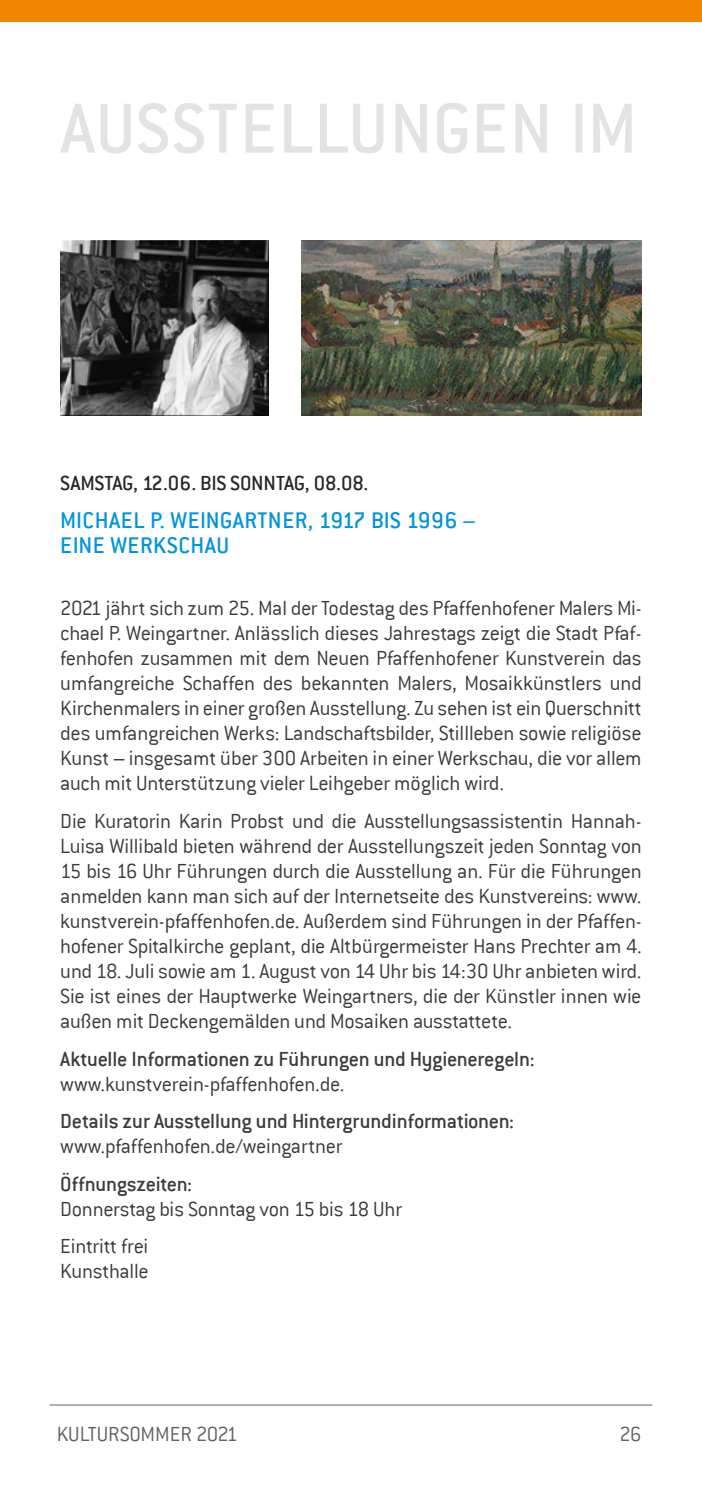
<style>
.page{position:relative;width:702px;height:1489px;background:#fff}
.page>*{position:absolute;margin:0;border:0;box-sizing:border-box;transform-origin:0 0}
.Headline_blau{font:500 77.5px "Conduit ITC";letter-spacing:.01em;color:#e3e3e3}
.Veranstaltungstitel{font:500 25px "Conduit ITC";letter-spacing:.02em;color:#0095db}
.Fließtext_regular{font:300 22.5px/25px "Conduit ITC";letter-spacing:-.015em;color:#3c3c3b;text-align:justify}
.Fließtext_regular-2{font:500 22.5px "Conduit ITC";letter-spacing:-.015em;color:#3c3c3b}
.Veranstaltungsdatum{font:500 22.5px "Conduit ITC";letter-spacing:-.005em;color:#282827}
.t1{font:300 22.5px "Conduit ITC";color:#646363}
</style>
<div class="page">
<img style="left:302px;top:240px;width:339px;height:175px">
<img style="left:60px;top:240px;width:209px;height:175px">
<hr style="left:50px;top:1404px;width:602px;height:1px;background:#646363">
<div style="left:0;top:0;width:702px;height:21px;background:#f18700"></div>
<p class="Headline_blau" style="left:60px;top:85px;width:578px">AUSSTELLUNGEN IM</p>
<p class="Veranstaltungsdatum" style="left:60px;top:470px;width:309px">SAMSTAG, 12.06. BIS SONNTAG, 08.08.</p>
<p class="Veranstaltungstitel" style="left:60px;top:506px;width:417px">MICHAEL P. WEINGARTNER, 1917 BIS 1996 –</p>
<p class="Veranstaltungstitel" style="left:60px;top:531px;width:170px">EINE WERKSCHAU</p>
<p class="Fließtext_regular" style="left:60px;top:596px;width:583px">2021 jährt sich zum 25. Mal der Todestag des Pfaffenhofener Malers Mi&shy;chael P. Weingartner. Anlässlich dieses Jahrestags zeigt die Stadt Pfaf&shy;fenhofen zusammen mit dem Neuen Pfaffenhofener Kunstverein das umfangreiche Schaffen des bekannten Malers, Mosaikkünstlers und Kirchenmalers in einer großen Ausstellung. Zu sehen ist ein Querschnitt des umfangreichen Werks: Landschaftsbilder, Stillleben sowie religiöse Kunst – insgesamt über 300 Arbeiten in einer Werkschau, die vor allem auch mit Unterstützung vieler Leihgeber möglich wird.</p>
<p class="Fließtext_regular" style="left:60px;top:808px;width:583px">Die Kuratorin Karin Probst und die Ausstellungsassistentin Hannah-Luisa Willibald bieten während der Ausstellungszeit jeden Sonntag von 15 bis 16 Uhr Führungen durch die Ausstellung an. Für die Führungen anmelden kann man sich auf der Internetseite des Kunstvereins: www. kunstverein-pfaffenhofen.de. Außerdem sind Führungen in der Pfaffen&shy;hofener Spitalkirche geplant, die Altbürgermeister Hans Prechter am 4. und 18. Juli sowie am 1. August von 14 Uhr bis 14:30 Uhr anbieten wird.<br>Sie ist eines der Hauptwerke Weingartners, die der Künstler innen wie außen mit Deckengemälden und Mosaiken ausstattete.</p>
<p class="Fließtext_regular-2" style="left:60px;top:1045px;width:476px">Aktuelle Informationen zu Führungen und Hygieneregeln:</p>
<p class="Fließtext_regular" style="left:60px;top:1070px;width:286px">www.kunstverein-pfaffenhofen.de.</p>
<p class="Fließtext_regular-2" style="left:60px;top:1108px;width:455px">Details zur Ausstellung und Hintergrundinformationen:</p>
<p class="Fließtext_regular" style="left:60px;top:1133px;width:283px">www.pfaffenhofen.de/weingartner</p>
<p class="Fließtext_regular-2" style="left:60px;top:1170px;width:133px">Öffnungszeiten:</p>
<p class="Fließtext_regular" style="left:60px;top:1195px;width:343px">Donnerstag bis Sonntag von 15 bis 18 Uhr</p>
<p class="Fließtext_regular" style="left:60px;top:1233px;width:90px">Eintritt frei</p>
<p class="Fließtext_regular" style="left:60px;top:1258px;width:90px">Kunsthalle</p>
<p class="t1" style="left:57px;top:1421px;width:183px">KULTURSOMMER 2021</p>
<p class="t1" style="left:619px;top:1421px;width:24px">26</p>
</div>
